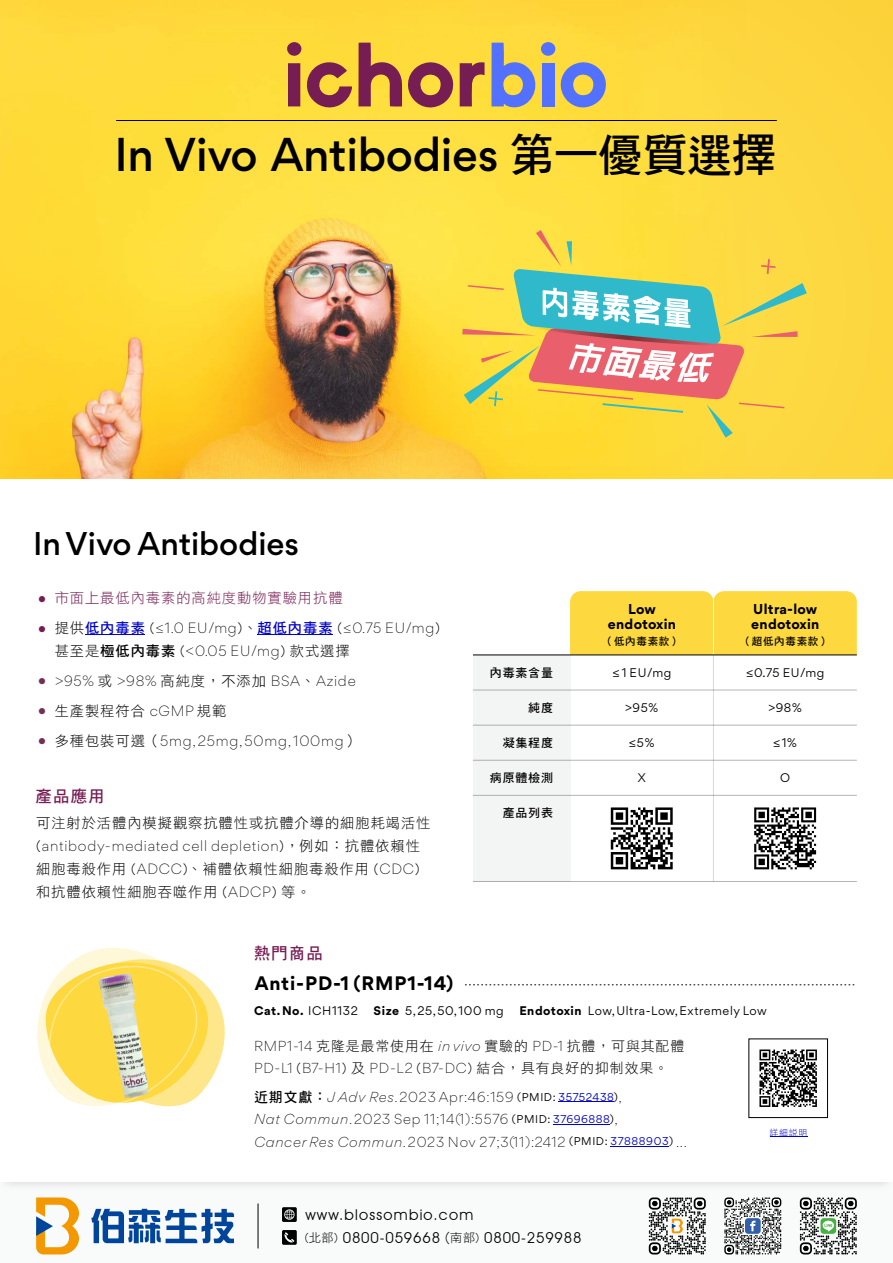
<style>
.page{position:relative;width:893px;height:1263px;background:#fff}
.page>*{position:absolute;margin:0;border:0;box-sizing:border-box;transform-origin:0 0}
.t1{font:500 45.45px "Gordita";letter-spacing:-.005em;color:#000}
.t2{font:500 31.5px "Gordita";color:#000}
.t3{font:700 18.75px "Gordita";letter-spacing:.045em;color:#000}
.t4{font:16.5px "DF Hei Std W7";letter-spacing:.065em;color:#761d53}
.t5{font:14.85px "Avant Garde IT Cby BT";letter-spacing:.055em;color:#000}
.t6{font:14.85px "Avant Garde IT Cby BT";letter-spacing:.085em;color:#000}
.t7{font:300 14.25px "Gordita";letter-spacing:.055em;color:#000}
.t8{font:14.25px/22.8px "DF Hei Std W3";letter-spacing:.065em;color:#000}
.t9{font:14.25px "DF Hei Std W3";letter-spacing:.065em;color:#761d53}
.t10{font:300 13.8px/29.1px "Gordita";letter-spacing:.055em;color:#000}
.t11{font:13.8px "DF Hei Std W3";letter-spacing:.065em;color:#000}
.t12{font:700 13.65px/14.5px "Gordita";letter-spacing:.025em;color:#000;text-align:center}
.t13{font:12px "Gordita";letter-spacing:.05em;color:#000}
.t14{font:12px "DF Hei Std W7";letter-spacing:.065em;color:#000}
.t15{font:700 12px "Gordita";color:#000}
.t16{font:10.5px "DF Hei Std W7";letter-spacing:.065em;color:#000}
.t17{font:9px "DF Hei Std W3";color:#0003c9}
.s1{font-family:"DF Hei Std W7";font-weight:400}
.s2{color:#761d53}
.s3{font-family:"DF Hei Std W3";font-weight:400}
.s4{font-family:"DF Hei Std W7";font-weight:400;color:#0003c9}
.s5{color:#732f55}
.s6{font-family:"Gordita";font-weight:300}
.s7{font-weight:400}
.s8{font-weight:700}
.s9{font-family:"Gordita";font-weight:300;font-style:italic}
.s10{font-style:italic}
.s11{font-weight:400;font-size:10.8px}
.s12{font-weight:400;font-size:10.8px;color:#0003c9}
.s13{font-family:"DF Hei Std W3";font-size:12.15px}
.s14{font-family:"DF Hei Std W3"}
</style>
<div class="page">
<svg style="left:37px;top:948px;width:188px;height:159px"></svg>
<div style="left:440px;top:0;width:453px;height:478px;background:#fdd73f"></div>
<img style="left:0;top:0;width:643px;height:478px">
<svg style="left:460px;top:62px;width:25px;height:44px"></svg>
<svg style="left:287px;top:42px;width:167px;height:69px;background:#c89044"></svg>
<svg style="left:491px;top:42px;width:116px;height:67px"></svg>
<hr style="left:116px;top:120px;width:661px;height:1px;background:#000">
<svg style="left:462px;top:230px;width:345px;height:208px"></svg>
<hr style="left:85px;top:635px;width:60px;height:1px;background:#0003c9">
<hr style="left:258px;top:635px;width:75px;height:1px;background:#0003c9">
<img style="left:98px;top:972px;width:55px;height:128px">
<div style="left:749px;top:1039px;width:79px;height:79px;background:#fefefe;border:1px solid #000"></div>
<svg style="left:759px;top:1049px;width:58px;height:58px"></svg>
<hr style="left:558px;top:1101px;width:56px;height:1px;background:#0003c9">
<hr style="left:553px;top:1124px;width:57px;height:1px;background:#0003c9">
<hr style="left:610px;top:1146px;width:59px;height:1px;background:#0003c9">
<svg style="left:465px;top:984px;width:390px;height:1px"></svg>
<hr style="left:770px;top:1136px;width:37px;height:1px;background:#0003c9">
<div style="left:473px;top:655px;width:97px;height:226px;background:#f3f4f4"></div>
<div style="left:570px;top:591px;width:287px;height:64px;background:#fed83f"></div>
<hr style="left:473px;top:690px;width:384px;height:1px;background:#d7d6d6">
<hr style="left:473px;top:725px;width:384px;height:1px;background:#cfcece">
<hr style="left:473px;top:760px;width:384px;height:1px;background:#c8c7c6">
<hr style="left:473px;top:795px;width:384px;height:1px;background:#c0bfbf">
<hr style="left:473px;top:881px;width:384px;height:1px;background:#b6b5b5">
<svg style="left:611px;top:807px;width:62px;height:62px"></svg>
<svg style="left:754px;top:807px;width:62px;height:62px"></svg>
<hr style="left:713px;top:655px;width:1px;height:226px;background:#dcdbdb">
<hr style="left:713px;top:591px;width:1px;height:64px;background:#fefefe">
<hr style="left:473px;top:655px;width:384px;height:1px;background:#000">
<div style="left:0;top:1182px;width:893px;height:81px;background:#f9fafa"></div>
<svg style="left:36px;top:1197px;width:43px;height:57px"></svg>
<svg style="left:91px;top:1209px;width:143px;height:34px"></svg>
<svg style="left:724px;top:1197px;width:57px;height:57px"></svg>
<svg style="left:800px;top:1197px;width:57px;height:57px"></svg>
<svg style="left:649px;top:1197px;width:57px;height:57px"></svg>
<svg style="left:282px;top:1230px;width:15px;height:15px"></svg>
<svg style="left:282px;top:1207px;width:15px;height:15px"></svg>
<hr style="left:258px;top:1203px;width:1px;height:45px;background:#000">
<h1 class="t1" style="left:114px;top:134px;width:664px">In Vivo Antibodies <span class="s1">第一優質選擇</span></h1>
<h2 class="t2" style="left:33px;top:529px;width:267px">In Vivo Antibodies</h2>
<p class="t9" style="left:38px;top:591px;width:306px">● 市面上最低內毒素的高純度動物實驗用抗體</p>
<p class="t7" style="left:38px;top:622px;width:403px"><span class="s2">●</span> <span class="s3">提供</span><span class="s4">低內毒素</span> ≤1.0 EU/mg<span class="s3">)、</span><span class="s4">超低內毒素</span> <span class="s3">(</span>≤0.75 EU/mg<span class="s3">)</span></p>
<p class="t8" style="left:150px;top:617px;width:6px">(</p>
<p class="t7" style="left:55px;top:644px;width:297px"><span class="s3">甚至是</span><span class="s1">極低內毒素</span> <span class="s3">(</span>&lt;0.05 EU/mg<span class="s3">) 款式選擇</span></p>
<p class="t7" style="left:38px;top:674px;width:319px"><span class="s5">●</span> &gt;95% <span class="s3">或</span> &gt;98% <span class="s3">高純度，不添加</span> BSA<span class="s3">、</span>Azide</p>
<p class="t8" style="left:38px;top:699px;width:190px"><span class="s5">●</span> 生產製程符合 <span class="s6">cGMP</span> 規範</p>
<p class="t7" style="left:38px;top:734px;width:322px"><span class="s5">●</span> <span class="s3">多種包裝可選（</span>5mg, 25mg, 50mg, 100mg<span class="s3">）</span></p>
<p class="t4" style="left:35px;top:787px;width:71px">產品應用</p>
<p class="t8" style="left:36px;top:812px;width:396px">可注射於活體內模擬觀察抗體性或抗體介導的細胞耗竭活性</p>
<p class="t7" style="left:36px;top:839px;width:385px"><span class="s3">(</span>antibody-mediated cell depletion<span class="s3">)，例如：抗體依賴性</span></p>
<p class="t8" style="left:36px;top:857px;width:385px">細胞毒殺作用 (<span class="s6">ADCC</span>)、補體依賴性細胞毒殺作用 (<span class="s6">CDC</span>)和抗體依賴性細胞吞噬作用 (<span class="s6">ADCP</span>) 等。</p>
<p class="t14" style="left:490px;top:666px;width:65px">內毒素含量</p>
<p class="t14" style="left:528px;top:702px;width:26px">純度</p>
<p class="t14" style="left:503px;top:737px;width:52px">凝集程度</p>
<p class="t14" style="left:490px;top:772px;width:65px">病原體檢測</p>
<p class="t14" style="left:503px;top:807px;width:52px">產品列表</p>
<p class="t12" style="left:608px;top:603px;width:70px">Low endotoxin</p>
<p class="t12" style="left:751px;top:603px;width:70px;text-align:left">Ultra-low endotoxin</p>
<p class="t16" style="left:603px;top:636px;width:79px">（低內毒素款）</p>
<p class="t16" style="left:741px;top:636px;width:90px">（超低內毒素款）</p>
<p class="t13" style="left:612px;top:667px;width:60px">≤1 EU/mg</p>
<p class="t13" style="left:625px;top:702px;width:35px">&gt;95%</p>
<p class="t13" style="left:629px;top:737px;width:27px">≤5%</p>
<p class="t13" style="left:638px;top:772px;width:9px">X</p>
<p class="t13" style="left:746px;top:667px;width:80px">≤0.75 EU/mg</p>
<p class="t13" style="left:768px;top:702px;width:35px">&gt;98%</p>
<p class="t13" style="left:773px;top:737px;width:25px">≤1%</p>
<p class="t13" style="left:780px;top:772px;width:11px">O</p>
<p class="t4" style="left:254px;top:944px;width:71px">熱門商品</p>
<h3 class="t3" style="left:255px;top:975px;width:200px">Anti-PD-1 (RMP1-14)</h3>
<p class="t15" style="left:254px;top:1005px;width:105px">Cat. No. <span class="s7">ICH1132</span></p>
<p class="t13" style="left:374px;top:1005px;width:132px"><span class="s8">Size</span> 5, 25, 50, 100 mg</p>
<p class="t13" style="left:519px;top:1005px;width:249px"><span class="s8">Endotoxin</span> Low, Ultra-Low, Extremely Low</p>
<p class="t11" style="left:254px;top:1039px;width:432px"><span class="s6">RMP1-14</span> 克隆是最常使用在 <span class="s9">in vivo</span> 實驗的 <span class="s6">PD-1</span> 抗體，可與其配體</p>
<p class="t10" style="left:254px;top:1054px;width:416px">PD-L1 <span class="s3">(</span>B7-H1<span class="s3">) 及</span> PD-L2 <span class="s3">(</span>B7-DC<span class="s3">) 結合，具有良好的抑制效果。</span><span class="s1">近期文獻：</span><span class="s10">J Adv Res</span>. 2023 Apr:46:159 <span class="s11">(PMID:</span> <span class="s12">35752438</span><span class="s11">)</span>,</p>
<p class="t10" style="left:254px;top:1109px;width:434px;line-height:22.2px"><span class="s10">Nat Commun</span>. 2023 Sep 11;14(1):5576 <span class="s11">(PMID:</span> <span class="s12">37696888</span><span class="s11">)</span>,<br><span class="s10">Cancer Res Commun</span>. 2023 Nov 27;3(11):2412 <span class="s11">(PMID:</span> <span class="s12">37888903</span><span class="s11">)</span> ...</p>
<p class="t17" style="left:770px;top:1128px;width:39px">詳細說明</p>
<p class="t6" style="left:305px;top:1208px;width:169px">www.blossombio.com</p>
<p class="t5" style="left:305px;top:1231px;width:278px"><span class="s13">(北部)</span> 0800-059668 <span class="s14">(</span><span class="s13">南部)</span> 0800-259988</p>
</div>
